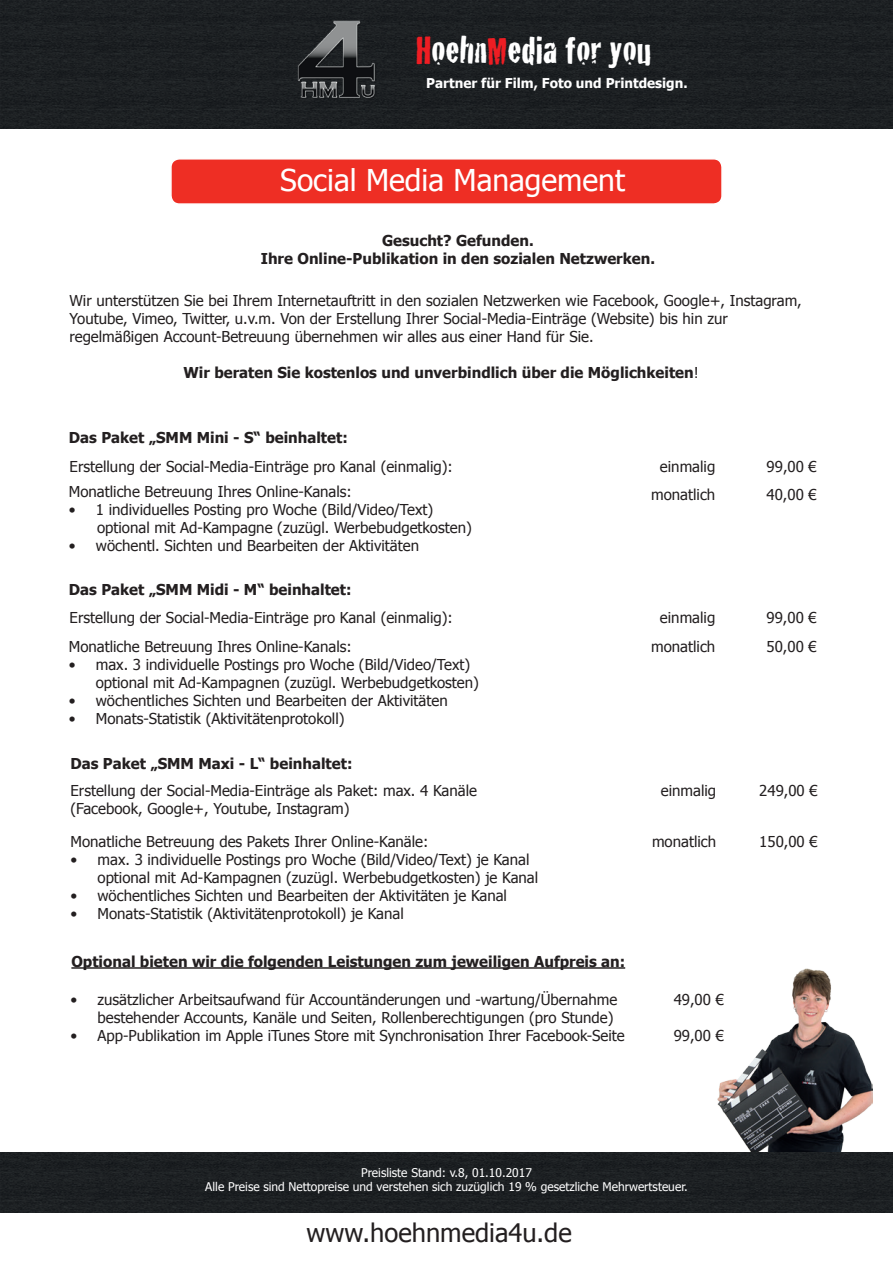
<style>
.page{position:relative;width:893px;height:1263px;background:#fff}
.page>*{position:absolute;margin:0;border:0;box-sizing:border-box;transform-origin:0 0}
.t1{font:40.5px "Cracked";color:#fff}
.t2{font:30px "Tahoma";color:#fff}
.t3{font:25.5px "Tahoma";color:#231f20}
.t4{font:15px/18px "Tahoma";color:#231f20}
.t5{font:700 15px/18px "Tahoma";color:#231f20;text-align:center}
.t6{font:700 13.5px "Tahoma";color:#fff}
.t7{font:12px/14.4px "Tahoma";color:#fff;text-align:center}
.s1{color:#ee1d23}
.s2{font-weight:400}
</style>
<div class="page">
<div style="left:0;top:0;width:892px;height:129px;background:#1c2022"></div>
<img style="left:718px;top:968px;width:155px;height:185px">
<img style="left:298px;top:20px;width:79px;height:80px">
<div style="left:171px;top:159px;width:551px;height:45px;background:#ee2e24;border-radius:9px"></div>
<div style="left:170px;top:158px;width:553px;height:47px;border:2px solid #fff;border-radius:9px"></div>
<div style="left:1px;top:1153px;width:891px;height:59px;background:#1c2022"></div>
<hr style="left:71px;top:967px;width:554px;height:2px;background:#231f20">
<h1 class="t1" style="left:416px;top:18px;width:237px"><span class="s1">H</span>oehn<span class="s1">M</span>edia for you</h1>
<p class="t6" style="left:426px;top:74px;width:263px">Partner für Film, Foto und Printdesign.</p>
<h2 class="t2" style="left:280px;top:159px;width:346px">Social Media Management</h2>
<p class="t5" style="left:261px;top:230px;width:396px">Gesucht? Gefunden.<br>Ihre Online-Publikation in den sozialen Netzwerken.</p>
<p class="t4" style="left:69px;top:291px;width:734px">Wir unterstützen Sie bei Ihrem Internetauftritt in den sozialen Netzwerken wie Facebook, Google+, Instagram,<br>Youtube, Vimeo, Twitter, u.v.m. Von der Erstellung Ihrer Social-Media-Einträge (Website) bis hin zur regelmäßigen Account-Betreuung übernehmen wir alles aus einer Hand für Sie.</p>
<p class="t5" style="left:183px;top:363px;width:517px">Wir beraten Sie kostenlos und unverbindlich über die Möglichkeiten<span class="s2">!</span></p>
<p class="t5" style="left:69px;top:428px;width:280px">Das Paket „SMM Mini - S“ beinhaltet:</p>
<p class="t4" style="left:70px;top:457px;width:385px">Erstellung der Social-Media-Einträge pro Kanal (einmalig):</p>
<p class="t4" style="left:660px;top:457px;width:57px">einmalig</p>
<p class="t4" style="left:767px;top:457px;width:52px">99,00 €</p>
<p class="t4" style="left:651px;top:485px;width:66px">monatlich</p>
<p class="t4" style="left:69px;top:482px;width:284px">Monatliche Betreuung Ihres Online-Kanals:</p>
<p class="t4" style="left:97px;top:500px;width:376px;text-indent:-28px">• 1 individuelles Posting pro Woche (Bild/Video/Text) optional mit Ad-Kampagne (zuzügl. Werbebudgetkosten)</p>
<p class="t4" style="left:69px;top:536px;width:352px">• wöchentl. Sichten und Bearbeiten der Aktivitäten</p>
<p class="t4" style="left:767px;top:485px;width:52px">40,00 €</p>
<p class="t5" style="left:69px;top:579px;width:284px">Das Paket „SMM Midi - M“ beinhaltet:</p>
<p class="t4" style="left:70px;top:608px;width:385px">Erstellung der Social-Media-Einträge pro Kanal (einmalig):</p>
<p class="t4" style="left:69px;top:637px;width:284px">Monatliche Betreuung Ihres Online-Kanals:</p>
<p class="t4" style="left:96px;top:655px;width:385px;text-indent:-27px">• max. 3 individuelle Postings pro Woche (Bild/Video/Text) optional mit Ad-Kampagnen (zuzügl. Werbebudgetkosten)</p>
<p class="t4" style="left:69px;top:691px;width:380px">• wöchentliches Sichten und Bearbeiten der Aktivitäten</p>
<p class="t4" style="left:69px;top:709px;width:277px">• Monats-Statistik (Aktivitätenprotokoll)</p>
<p class="t5" style="left:71px;top:754px;width:283px">Das Paket „SMM Maxi - L“ beinhaltet:</p>
<p class="t4" style="left:71px;top:781px;width:408px">Erstellung der Social-Media-Einträge als Paket: max. 4 Kanäle (Facebook, Google+, Youtube, Instagram)</p>
<p class="t4" style="left:71px;top:832px;width:359px">Monatliche Betreuung des Pakets Ihrer Online-Kanäle:</p>
<p class="t4" style="left:98px;top:850px;width:442px;text-indent:-27px">• max. 3 individuelle Postings pro Woche (Bild/Video/Text) je Kanal optional mit Ad-Kampagnen (zuzügl. Werbebudgetkosten) je Kanal</p>
<p class="t4" style="left:71px;top:886px;width:438px">• wöchentliches Sichten und Bearbeiten der Aktivitäten je Kanal</p>
<p class="t4" style="left:71px;top:904px;width:335px">• Monats-Statistik (Aktivitätenprotokoll) je Kanal</p>
<p class="t5" style="left:71px;top:951px;width:555px">Optional bieten wir die folgenden Leistungen zum jeweiligen Aufpreis an:</p>
<p class="t4" style="left:71px;top:990px;width:548px;text-align:right">• zusätzlicher Arbeitsaufwand für Accountänderungen und -wartung/Übernahme bestehender Accounts, Kanäle und Seiten, Rollenberechtigungen (pro Stunde)</p>
<p class="t4" style="left:71px;top:1026px;width:556px">• App-Publikation im Apple iTunes Store mit Synchronisation Ihrer Facebook-Seite</p>
<p class="t4" style="left:651px;top:603px;width:66px;line-height:28.7px;text-align:center">einmalig monatlich</p>
<p class="t4" style="left:767px;top:608px;width:52px">99,00 €</p>
<p class="t4" style="left:767px;top:637px;width:52px">50,00 €</p>
<p class="t4" style="left:661px;top:781px;width:57px">einmalig</p>
<p class="t4" style="left:759px;top:781px;width:60px">249,00 €</p>
<p class="t4" style="left:652px;top:832px;width:66px">monatlich</p>
<p class="t4" style="left:759px;top:832px;width:60px">150,00 €</p>
<p class="t4" style="left:674px;top:990px;width:52px">49,00 €</p>
<p class="t4" style="left:674px;top:1026px;width:52px">99,00 €</p>
<p class="t7" style="left:205px;top:1165px;width:484px">Preisliste Stand: v.8, 01.10.2017<br>Alle Preise sind Nettopreise und verstehen sich zuzüglich 19 % gesetzliche Mehrwertsteuer.</p>
<h3 class="t3" style="left:307px;top:1216px;width:267px">www.hoehnmedia4u.de</h3>
</div>
